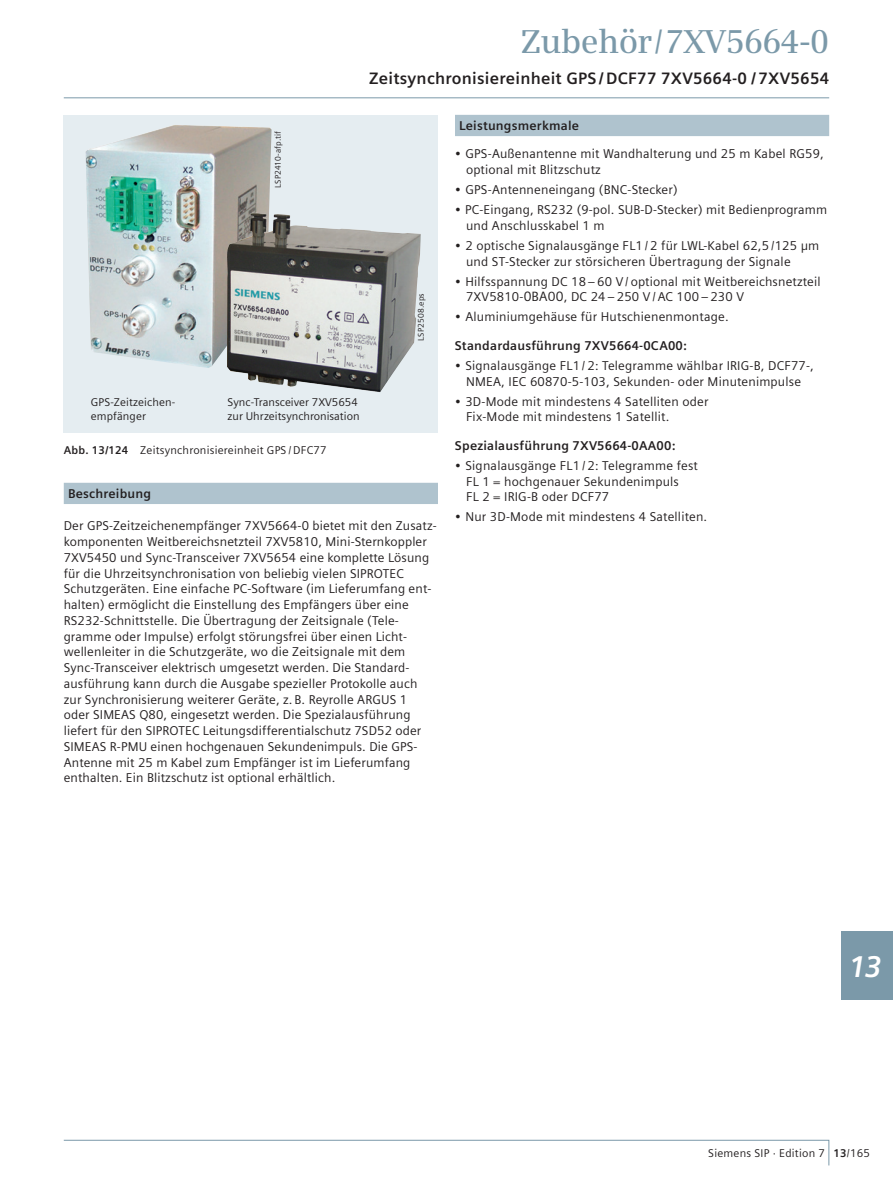
<style>
.page{position:relative;width:893px;height:1191px;background:#fff}
.page>*{position:absolute;margin:0;border:0;box-sizing:border-box;transform-origin:0 0}
.t1{font:600 33px "Siemens Serif";letter-spacing:-.02em;color:#7b99a9}
.t2{font:italic 700 30px "Siemens Sans";color:#fff}
.t3{font:700 16.5px "Siemens Sans";letter-spacing:.015em;color:#231f20}
.t4{font:12.75px/15.8px "Siemens Sans";letter-spacing:.01em;color:#231f20}
.t5{font:700 12.75px "Siemens Sans";letter-spacing:.015em;color:#231f20}
.t6{font:11.25px/13.5px "Siemens Sans";letter-spacing:.01em;color:#231f20}
.t7{font:8.25px "Siemens Sans";letter-spacing:.02em;color:#231f20}
.s1{font-weight:700}
.s2{font-size:13.5px}
</style>
<div class="page">
<hr style="left:64px;top:97px;width:765px;height:1px;background:#7b99a9">
<svg style="left:63px;top:1139px;width:766px;height:27px"></svg>
<div style="left:64px;top:483px;width:374px;height:21px;background:#afc3ce"></div>
<div style="left:64px;top:115px;width:374px;height:317px;background:#e5edf1"></div>
<img style="left:86px;top:125px;width:186px;height:243px">
<div style="left:455px;top:115px;width:374px;height:21px;background:#afc3ce"></div>
<img style="left:226px;top:212px;width:195px;height:180px">
<div style="left:842px;top:931px;width:51px;height:68px;background:#7b99a9"></div>
<p class="t1" style="left:520px;top:28px;width:310px">Zubehör / 7XV5664-0</p>
<p class="t3" style="left:369px;top:71px;width:461px">Zeitsynchronisiereinheit GPS / DCF77 7XV5664-0 / 7XV5654</p>
<p class="t7" style="left:275px;top:188px;width:58px;rotate:-90deg">LSP2410-afp.tif</p>
<p class="t6" style="left:91px;top:396px;width:86px">GPS-Zeitzeichen&shy;empfänger</p>
<p class="t6" style="left:228px;top:396px;width:133px">Sync-Transceiver 7XV5654 zur Uhrzeitsynchronisation</p>
<p class="t6" style="left:64px;top:444px;width:264px"><span class="s1">Abb. 13/124</span> Zeitsynchronisiereinheit GPS / DFC77</p>
<p class="t7" style="left:418px;top:341px;width:49px;rotate:-90deg">LSP2508.eps</p>
<p class="t5" style="left:68px;top:488px;width:85px">Beschreibung</p>
<p class="t4" style="left:64px;top:519px;width:374px">Der GPS-Zeitzeichenempfänger 7XV5664-0 bietet mit den Zusatz&shy;komponenten Weitbereichsnetzteil 7XV5810, Mini-Sternkoppler 7XV5450 und Sync-Transceiver 7XV5654 eine komplette Lösung für die Uhrzeitsynchronisation von beliebig vielen SIPROTEC Schutzgeräten. Eine einfache PC-Software (im Lieferumfang ent&shy;halten) ermöglicht die Einstellung des Empfängers über eine RS232-Schnittstelle. Die Übertragung der Zeitsignale (Tele&shy;gramme oder Impulse) erfolgt störungsfrei über einen Licht&shy;wellenleiter in die Schutzgeräte, wo die Zeitsignale mit dem Sync-Transceiver elektrisch umgesetzt werden. Die Standard&shy;ausführung kann durch die Ausgabe spezieller Protokolle auch zur Synchronisierung weiterer Geräte, z. B. Reyrolle ARGUS 1<br>oder SIMEAS Q80, eingesetzt werden. Die Spezialausführung liefert für den SIPROTEC Leitungsdifferentialschutz 7SD52 oder SIMEAS R-PMU einen hochgenauen Sekundenimpuls. Die GPS-Antenne mit 25 m Kabel zum Empfänger ist im Lieferumfang enthalten. Ein Blitzschutz ist optional erhältlich.</p>
<p class="t5" style="left:459px;top:120px;width:121px">Leistungsmerkmale</p>
<p class="t4" style="left:466px;top:147px;width:359px;text-indent:-11px">• GPS-Außenantenne mit Wandhalterung und 25 m Kabel RG59, optional mit Blitzschutz</p>
<p class="t4" style="left:455px;top:183px;width:224px">• GPS-Antenneneingang (BNC-Stecker)</p>
<p class="t4" style="left:466px;top:203px;width:363px;text-indent:-11px">• PC-Eingang, RS232 (9-pol. SUB-D-Stecker) mit Bedienprogramm und Anschlusskabel 1 m</p>
<p class="t4" style="left:466px;top:238px;width:355px;text-indent:-11px">• 2 optische Signalausgänge FL1 / 2 für LWL-Kabel 62,5 /125 μm und ST-Stecker zur störsicheren Übertragung der Signale</p>
<p class="t4" style="left:466px;top:274px;width:356px;text-indent:-11px">• Hilfsspannung DC 18 – 60 V / optional mit Weitbereichsnetzteil<br>7XV5810-<span class="s2">0</span><span class="s2">B</span><span class="s2">A</span><span class="s2">0</span><span class="s2">0</span>, DC 24 – 250 V / AC 100 – 230 V</p>
<p class="t4" style="left:455px;top:310px;width:275px">• Aluminiumgehäuse für Hutschienenmontage.</p>
<p class="t5" style="left:455px;top:340px;width:233px">Standardausführung 7XV5664-0CA00:</p>
<p class="t4" style="left:455px;top:358px;width:360px;text-align:center">• Signalausgänge FL1 / 2: Telegramme wählbar IRIG-B, DCF77-,<br>NMEA, IEC 60870-5-103, Sekunden- oder Minutenimpulse</p>
<p class="t4" style="left:466px;top:394px;width:244px;text-indent:-11px">• 3D-Mode mit mindestens 4 Satelliten oder<br>Fix-Mode mit mindestens 1 Satellit.</p>
<p class="t5" style="left:455px;top:440px;width:222px">Spezialausführung 7XV5664-0AA00:</p>
<p class="t4" style="left:466px;top:458px;width:233px;text-indent:-11px">• Signalausgänge FL1 / 2: Telegramme fest<br>FL 1 = hochgenauer Sekundenimpuls<br>FL 2 = IRIG-B oder DCF77</p>
<p class="t4" style="left:455px;top:510px;width:254px">• Nur 3D-Mode mit mindestens 4 Satelliten.</p>
<p class="t2" style="left:849px;top:954px;width:34px">13</p>
<p class="t6" style="left:708px;top:1147px;width:163px">Siemens SIP · Edition 7 <span class="s1">13</span>/165</p>
</div>
